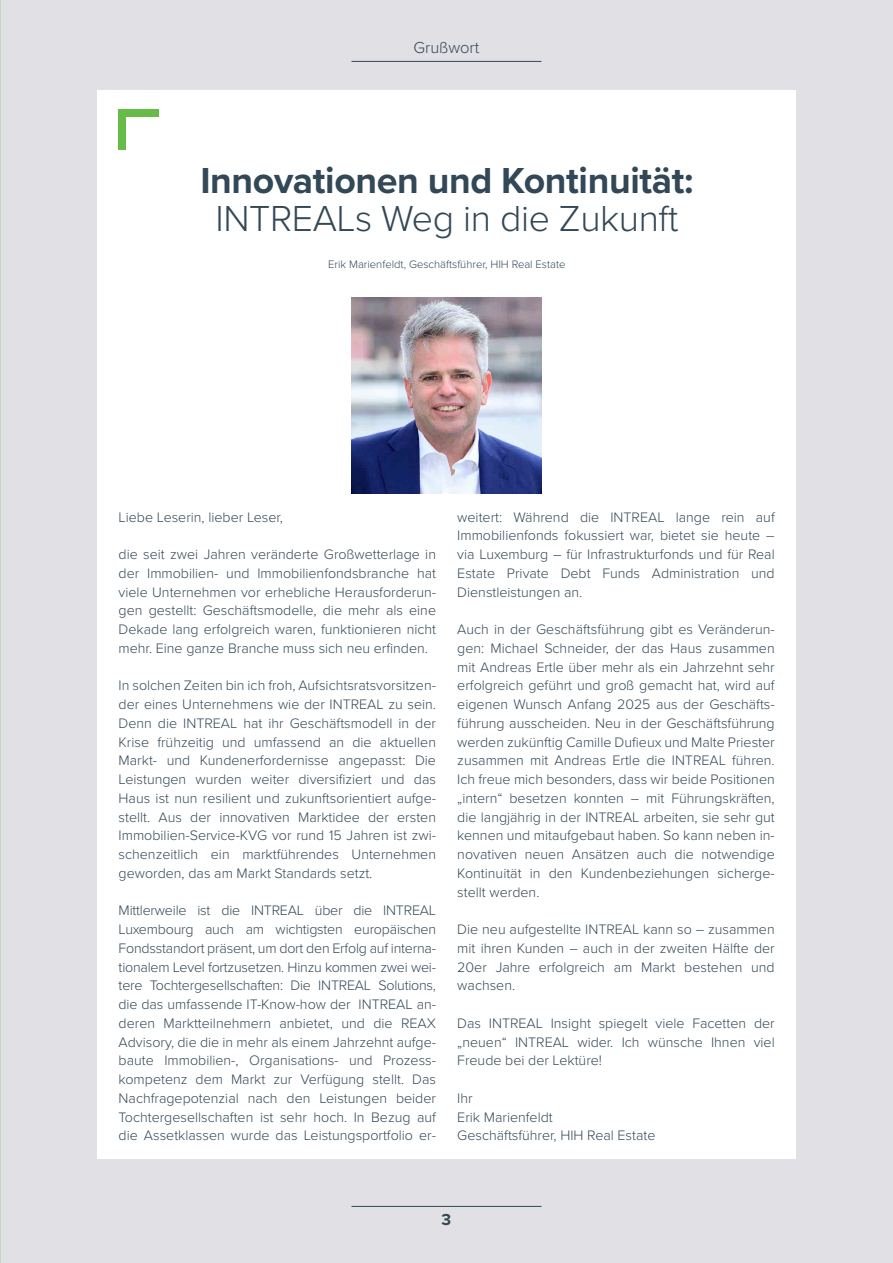
<style>
.page{position:relative;width:893px;height:1263px;background:#e1e0e4}
.page>*{position:absolute;margin:0;border:0;box-sizing:border-box;transform-origin:0 0}
.t1{font:700 37.5px "Proxima Nova";letter-spacing:-.01em;color:#334856}
.t2{font:300 37.5px "Proxima Nova";letter-spacing:-.01em;color:#334856}
.t3{font:300 16.5px "Proxima Nova";color:#334856}
.t4{font:700 16.5px "Proxima Nova";color:#334856}
.B_Copy{font:300 14.25px/18.8px "Proxima Nova";color:#334856;text-align:justify}
.B_Copy-2{font:300 11.25px "Proxima Nova";color:#334856}
</style>
<div class="page">
<hr style="left:351px;top:1206px;width:190px;height:1px;background:#334856">
<img style="left:0;top:0;width:1px;height:1263px">
<div style="left:97px;top:90px;width:699px;height:1069px;background:#fff"></div>
<div style="left:119px;top:109px;width:7px;height:40px;background:#67bc48"></div>
<div style="left:119px;top:109px;width:40px;height:8px;background:#67bc48"></div>
<img style="left:352px;top:297px;width:190px;height:196px">
<hr style="left:351px;top:61px;width:190px;height:1px;background:#334856">
<p class="t3" style="left:414px;top:35px;width:67px">Grußwort</p>
<p class="t1" style="left:200px;top:153px;width:495px">Innovationen und Kontinuität:</p>
<p class="t2" style="left:215px;top:190px;width:464px">INTREALs Weg in die Zukunft</p>
<p class="B_Copy-2" style="left:328px;top:256px;width:239px">Erik Marienfeldt, Geschäftsführer, HIH Real Estate</p>
<p class="B_Copy" style="left:119px;top:507px;width:166px">Liebe Leserin, lieber Leser,</p>
<p class="B_Copy" style="left:119px;top:544px;width:319px">die seit zwei Jahren veränderte Großwetterlage in der Immobilien- und Immobilienfondsbranche hat viele Unternehmen vor erhebliche Herausforderun&shy;gen gestellt: Geschäftsmodelle, die mehr als eine Dekade lang erfolgreich waren, funktionieren nicht mehr. Eine ganze Branche muss sich neu erfinden.</p>
<p class="B_Copy" style="left:119px;top:675px;width:319px">In solchen Zeiten bin ich froh, Aufsichtsratsvorsitzen&shy;der eines Unternehmens wie der INTREAL zu sein.<br>Denn die INTREAL hat ihr Geschäftsmodell in der Krise frühzeitig und umfassend an die aktuellen Markt- und Kundenerfordernisse angepasst: Die Leistungen wurden weiter diversifiziert und das Haus ist nun resilient und zukunftsorientiert aufge&shy;stellt. Aus der innovativen Marktidee der ersten Immobilien-Service-KVG vor rund 15 Jahren ist zwi&shy;schenzeitlich ein marktführendes Unternehmen geworden, das am Markt Standards setzt.</p>
<p class="B_Copy" style="left:119px;top:900px;width:319px">Mittlerweile ist die INTREAL über die INTREAL Luxembourg auch am wichtigsten europäischen Fondsstandort präsent, um dort den Erfolg auf interna&shy;tionalem Level fortzusetzen. Hinzu kommen zwei wei&shy;tere Tochtergesellschaften: Die INTREAL Solutions, die das umfassende IT-Know-how der INTREAL an&shy;deren Marktteilnehmern anbietet, und die REAX Advisory, die die in mehr als einem Jahrzehnt aufge&shy;baute Immobilien-, Organisations- und Prozess&shy;kompetenz dem Markt zur Verfügung stellt. Das Nachfragepotenzial nach den Leistungen beider Tochtergesellschaften ist sehr hoch. In Bezug auf die Assetklassen wurde das Leistungsportfolio er-</p>
<p class="B_Copy" style="left:457px;top:507px;width:319px">weitert: Während die INTREAL lange rein auf Immobilienfonds fokussiert war, bietet sie heute – via Luxemburg – für Infrastrukturfonds und für Real Estate Private Debt Funds Administration und Dienstleistungen an.</p>
<p class="B_Copy" style="left:457px;top:619px;width:319px">Auch in der Geschäftsführung gibt es Veränderun&shy;gen: Michael Schneider, der das Haus zusammen mit Andreas Ertle über mehr als ein Jahrzehnt sehr erfolgreich geführt und groß gemacht hat, wird auf eigenen Wunsch Anfang 2025 aus der Geschäfts&shy;führung ausscheiden. Neu in der Geschäftsführung werden zukünftig Camille Dufieux und Malte Priester zusammen mit Andreas Ertle die INTREAL führen.<br>Ich freue mich besonders, dass wir beide Positionen „intern“ besetzen konnten – mit Führungskräften, die langjährig in der INTREAL arbeiten, sie sehr gut kennen und mitaufgebaut haben. So kann neben in&shy;novativen neuen Ansätzen auch die notwendige Kontinuität in den Kundenbeziehungen sicherge&shy;stellt werden.</p>
<p class="B_Copy" style="left:457px;top:919px;width:319px">Die neu aufgestellte INTREAL kann so – zusammen mit ihren Kunden – auch in der zweiten Hälfte der 20er Jahre erfolgreich am Markt bestehen und wachsen.</p>
<p class="B_Copy" style="left:457px;top:1013px;width:319px">Das INTREAL Insight spiegelt viele Facetten der „neuen“ INTREAL wider. Ich wünsche Ihnen viel Freude bei der Lektüre!</p>
<p class="B_Copy" style="left:457px;top:1088px;width:17px">Ihr</p>
<p class="B_Copy" style="left:457px;top:1107px;width:97px">Erik Marienfeldt</p>
<p class="B_Copy" style="left:457px;top:1125px;width:200px">Geschäftsführer, HIH Real Estate</p>
<p class="t4" style="left:442px;top:1207px;width:11px">3</p>
</div>
